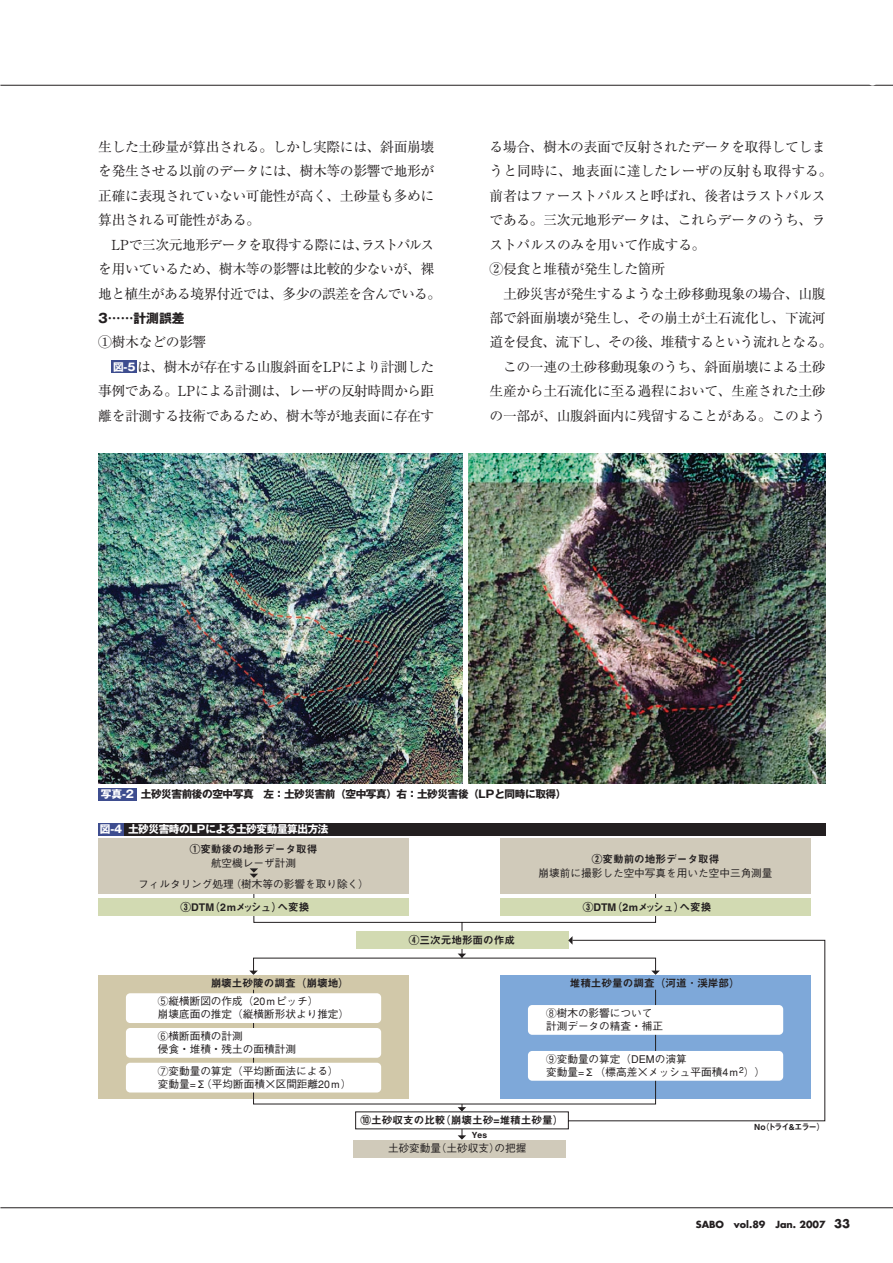
<style>
.page{position:relative;width:893px;height:1263px;background:#fff}
.page>*{position:absolute;margin:0;border:0;box-sizing:border-box;transform-origin:0 0}
.t1{font:13.8px/24.5px "Ryumin";letter-spacing:-.03em;color:#231f20;text-align:center}
.t2{font:700 12.75px "Gothic MB101";color:#231f20}
.t3{font:500 10.65px/12.8px "Gothic BBB";color:#231f20}
.t4{font:10.65px "Midashi Go MB31";color:#231f20}
.t5{font:700 10.65px "Gothic MB101";letter-spacing:-.04em;color:#231f20}
.t6{font:700 10.65px "Gothic MB101";letter-spacing:-.04em;color:#fff}
.t7{font:700 9.6px "Futura";color:#231f20}
.t8{font:8.55px "Midashi Go MB31";letter-spacing:-.16em;color:#231f20}
.s1{color:#fff}
.s2{font-size:11.7px}
</style>
<div class="page">
<hr style="left:0;top:1208px;width:892px;height:1px;background:#231f20">
<hr style="left:0;top:85px;width:892px;height:1px;background:#231f20">
<img style="left:98px;top:454px;width:364px;height:329px">
<img style="left:468px;top:454px;width:357px;height:329px">
<div style="left:98px;top:788px;width:38px;height:12px;background:#3e4d8f"></div>
<div style="left:111px;top:361px;width:26px;height:12px;background:#3e4d8f"></div>
<div style="left:98px;top:839px;width:311px;height:55px;background:#d0caba"></div>
<div style="left:98px;top:975px;width:311px;height:123px;background:#d1c8a9"></div>
<div style="left:98px;top:899px;width:311px;height:17px;background:#d2dab2"></div>
<div style="left:500px;top:839px;width:310px;height:55px;background:#d0caba"></div>
<div style="left:500px;top:898px;width:310px;height:17px;background:#d2dab2"></div>
<svg style="left:249px;top:868px;width:9px;height:10px"></svg>
<hr style="left:461px;top:1104px;width:1px;height:34px;background:#231f20">
<div style="left:353px;top:1140px;width:213px;height:17px;background:#d0caba"></div>
<svg style="left:457px;top:1135px;width:9px;height:5px"></svg>
<svg style="left:253px;top:894px;width:403px;height:45px"></svg>
<div style="left:126px;top:993px;width:255px;height:30px;background:#fff;border-radius:4px"></div>
<div style="left:126px;top:1028px;width:255px;height:30px;background:#fff;border-radius:4px"></div>
<div style="left:126px;top:1063px;width:255px;height:30px;background:#fff;border-radius:4px"></div>
<svg style="left:253px;top:939px;width:572px;height:191px"></svg>
<div style="left:98px;top:823px;width:26px;height:13px;background:#3e4d8f"></div>
<div style="left:124px;top:823px;width:701px;height:13px;background:#231f20"></div>
<p class="t1" style="left:98px;top:136px;width:337px;text-align:justify">生した土砂量が算出される。しかし実際には、斜面崩壊を発生させる以前のデータには、樹木等の影響で地形が正確に表現されていない可能性が高く、土砂量も多めに算出される可能性がある。</p>
<p class="t1" style="left:98px;top:234px;width:344px">LPで三次元地形データを取得する際には、ラストパルス<br>を用いているため、樹木等の影響は比較的少ないが、裸地と植生がある境界付近では、多少の誤差を含んでいる。</p>
<p class="t2" style="left:98px;top:313px;width:88px">3……計測誤差</p>
<p class="t1" style="left:98px;top:332px;width:110px">①樹木などの影響</p>
<p class="t1" style="left:137px;top:356px;width:299px">は、樹木が存在する山腹斜面をLPにより計測した</p>
<p class="t1" style="left:98px;top:381px;width:337px">事例である。LPによる計測は、レーザの反射時間から距</p>
<p class="t1" style="left:98px;top:405px;width:337px">離を計測する技術であるため、樹木等が地表面に存在す</p>
<p class="t6" style="left:113px;top:363px;width:24px">図-5</p>
<p class="t1" style="left:489px;top:136px;width:344px;text-align:left">る場合、樹木の表面で反射されたデータを取得してしまうと同時に、地表面に達したレーザの反射も取得する。前者はファーストパルスと呼ばれ、後者はラストパルスである。三次元地形データは、これらデータのうち、ラストパルスのみを用いて作成する。<br>②侵食と堆積が発生した箇所</p>
<p class="t1" style="left:489px;top:283px;width:344px">土砂災害が発生するような土砂移動現象の場合、山腹<br>部で斜面崩壊が発生し、その崩土が土石流化し、下流河道を侵食、流下し、その後、堆積するという流れとなる。この一連の土砂移動現象のうち、斜面崩壊による土砂<br>生産から土石流化に至る過程において、生産された土砂の一部が、山腹斜面内に残留することがある。このよう</p>
<p class="t5" style="left:101px;top:790px;width:467px"><span class="s1">写真-2</span> 土砂災害前後の空中写真　左：土砂災害前（空中写真）右：土砂災害後（LPと同時に取得）</p>
<p class="t6" style="left:100px;top:825px;width:230px">図-4 土砂災害時のLPによる土砂変動量算出方法</p>
<p class="t4" style="left:190px;top:845px;width:129px">①変動後の地形データ取得</p>
<p class="t3" style="left:138px;top:854px;width:232px;line-height:21.3px;text-align:center">航空機レーザ計測<br>フィルタリング処理（樹木等の影響を取り除く）</p>
<p class="t4" style="left:591px;top:855px;width:129px">②変動前の地形データ取得</p>
<p class="t3" style="left:538px;top:868px;width:235px">崩壊前に撮影した空中写真を用いた空中三角測量</p>
<p class="t4" style="left:180px;top:903px;width:130px">③DTM（2ｍメッシュ）へ変換</p>
<p class="t4" style="left:582px;top:903px;width:130px">③DTM（2ｍメッシュ）へ変換</p>
<p class="t4" style="left:409px;top:936px;width:108px">④三次元地形面の作成</p>
<p class="t4" style="left:211px;top:979px;width:140px">崩壊土砂陵の調査（崩壊地）</p>
<p class="t4" style="left:569px;top:979px;width:172px">堆積土砂量の調査（河道・渓岸部）</p>
<p class="t3" style="left:158px;top:996px;width:193px">⑤縦横断図の作成（20ｍピッチ）<br>崩壊底面の推定（縦横断形状より推定）</p>
<p class="t3" style="left:158px;top:1031px;width:140px">⑥横断面積の計測<br>侵食・堆積・残土の面積計測</p>
<p class="t3" style="left:158px;top:1066px;width:195px">⑦変動量の算定（平均断面法による）変動量=Σ（平均断面積×区間距離20ｍ）</p>
<p class="t3" style="left:546px;top:1008px;width:118px">⑧樹木の影響について計測データの精査・補正</p>
<p class="t3" style="left:546px;top:1054px;width:220px">⑨変動量の算定（DEMの演算<br>変動量=Σ（標高差×メッシュ平面積4ｍ<sup>2</sup>））</p>
<p class="t4" style="left:360px;top:1116px;width:204px">⑩土砂収支の比較（崩壊土砂=堆積土砂量）</p>
<p class="t8" style="left:754px;top:1123px;width:72px">No（トライ＆エラー）</p>
<p class="t8" style="left:472px;top:1132px;width:17px">Yes</p>
<p class="t3" style="left:388px;top:1143px;width:140px">土砂変動量（土砂収支）の把握</p>
<p class="t7" style="left:695px;top:1220px;width:156px">SABO vol.89 Jan. 2007 <span class="s2">33</span></p>
</div>
